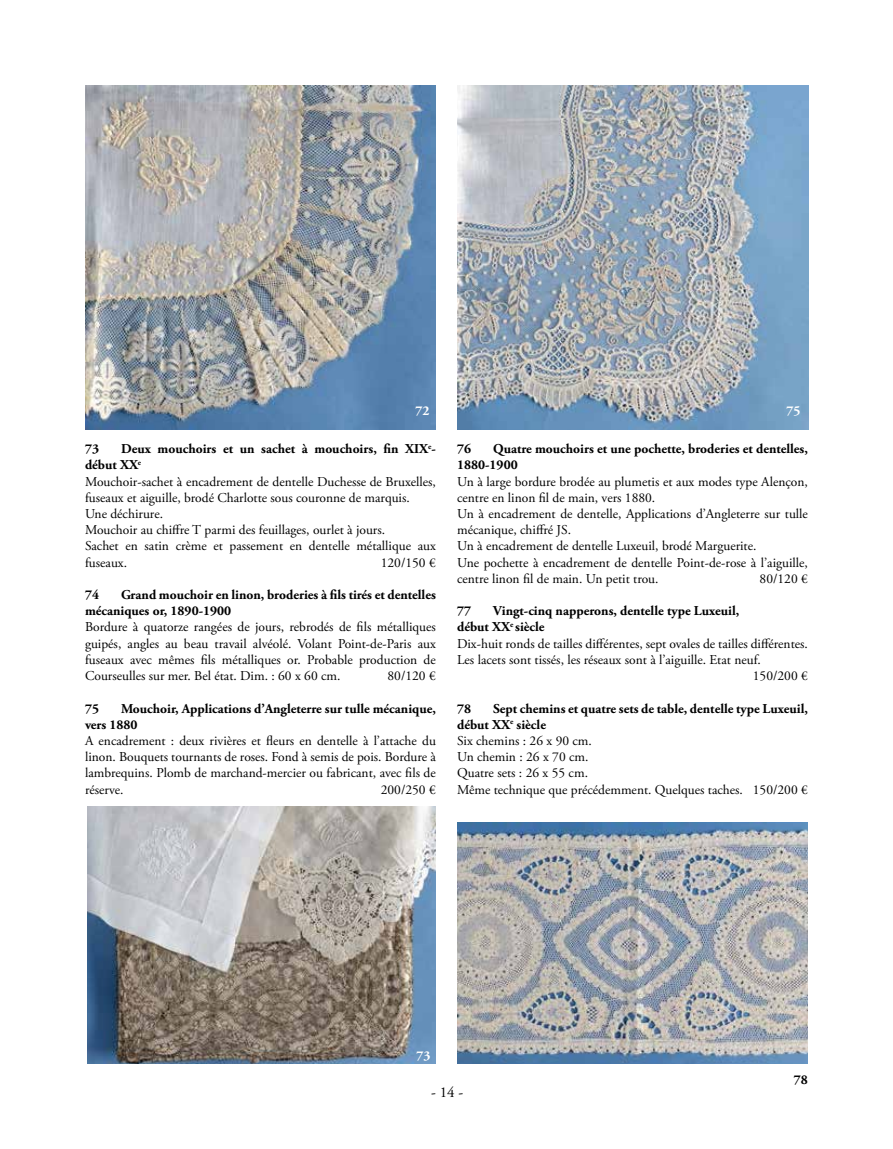
<style>
.page{position:relative;width:893px;height:1149px;background:#fff}
.page>*{position:absolute;margin:0;border:0;box-sizing:border-box;transform-origin:0 0}
.t1{font:15px "Adobe Garamond Pro";color:#000}
.t2{font:13.5px/16.2px "Adobe Garamond Pro";color:#000}
.t3{font:700 13.5px/16.2px "Adobe Garamond Pro";color:#000}
.t4{font:700 13.5px "Adobe Garamond Pro";color:#fff}
.s1{font-weight:700}
</style>
<div class="page">
<img style="left:88px;top:806px;width:348px;height:257px">
<img style="left:85px;top:85px;width:351px;height:344px">
<img style="left:457px;top:85px;width:351px;height:344px">
<img style="left:457px;top:822px;width:351px;height:241px">
<p class="t4" style="left:415px;top:402px;width:16px">72</p>
<p class="t4" style="left:786px;top:402px;width:16px">75</p>
<p class="t2" style="left:85px;top:441px;width:352px;text-indent:36px"><span class="s1">Deux mouchoirs et un sachet à mouchoirs, fin XIX</span><sup>e&shy;</sup><span class="s1">début XX</span><sup>e<br></sup>Mouchoir-sachet à encadrement de dentelle Duchesse de Bruxelles, fuseaux et aiguille, brodé Charlotte sous couronne de marquis.<br>Une déchirure.<br>Mouchoir au chiffre T parmi des feuillages, ourlet à jours.<br>Sachet en satin crème et passement en dentelle métallique aux fuseaux.</p>
<p class="t3" style="left:85px;top:441px;width:16px">73</p>
<p class="t2" style="left:381px;top:554px;width:57px">120/150 €</p>
<p class="t3" style="left:85px;top:586px;width:352px;text-indent:36px">Grand mouchoir en linon, broderies à fils tirés et dentelles mécaniques or, 1890-1900</p>
<p class="t2" style="left:85px;top:619px;width:352px;text-align:justify">Bordure à quatorze rangées de jours, rebrodés de fils métalliques guipés, angles au beau travail alvéolé. Volant Point-de-Paris aux fuseaux avec mêmes fils métalliques or. Probable production de Courseulles sur mer. Bel état. Dim. : 60 x 60 cm.</p>
<p class="t3" style="left:85px;top:586px;width:16px">74</p>
<p class="t2" style="left:388px;top:668px;width:50px">80/120 €</p>
<p class="t3" style="left:85px;top:700px;width:352px;text-indent:36px">Mouchoir, Applications d’Angleterre sur tulle mécanique, vers 1880</p>
<p class="t2" style="left:85px;top:732px;width:352px;text-align:justify">A encadrement : deux rivières et fleurs en dentelle à l’attache du linon. Bouquets tournants de roses. Fond à semis de pois. Bordure à lambrequins. Plomb de marchand-mercier ou fabricant, avec fils de réserve.</p>
<p class="t3" style="left:85px;top:700px;width:16px">75</p>
<p class="t2" style="left:381px;top:781px;width:57px">200/250 €</p>
<p class="t3" style="left:457px;top:441px;width:352px;text-indent:36px">Quatre mouchoirs et une pochette, broderies et dentelles,<br>1880-1900</p>
<p class="t2" style="left:457px;top:473px;width:352px">Un à large bordure brodée au plumetis et aux modes type Alençon, centre en linon fil de main, vers 1880.<br>Un à encadrement de dentelle, Applications d’Angleterre sur tulle mécanique, chiffré JS.<br>Un à encadrement de dentelle Luxeuil, brodé Marguerite.<br>Une pochette à encadrement de dentelle Point-de-rose à l’aiguille, centre linon fil de main. Un petit trou.</p>
<p class="t3" style="left:457px;top:441px;width:16px">76</p>
<p class="t2" style="left:760px;top:570px;width:50px">80/120 €</p>
<p class="t3" style="left:457px;top:603px;width:16px">77</p>
<p class="t3" style="left:493px;top:603px;width:248px">Vingt-cinq napperons, dentelle type Luxeuil,</p>
<p class="t3" style="left:457px;top:619px;width:89px">début XX<sup>e</sup> siècle</p>
<p class="t2" style="left:457px;top:635px;width:352px">Dix-huit ronds de tailles différentes, sept ovales de tailles différentes.</p>
<p class="t2" style="left:457px;top:651px;width:305px">Les lacets sont tissés, les réseaux sont à l’aiguille. Etat neuf.</p>
<p class="t2" style="left:753px;top:668px;width:57px">150/200 €</p>
<p class="t3" style="left:457px;top:700px;width:16px">78</p>
<p class="t2" style="left:457px;top:700px;width:352px;text-indent:36px"><span class="s1">Sept chemins et quatre sets de table, dentelle type Luxeuil, début XX</span><sup>e</sup> <span class="s1">siècle<br></span>Six chemins : 26 x 90 cm.<br>Un chemin : 26 x 70 cm.<br>Quatre sets : 26 x 55 cm.<br>Même technique que précédemment. Quelques taches. 150/200 €</p>
<p class="t4" style="left:416px;top:1047px;width:16px">73</p>
<p class="t1" style="left:431px;top:1082px;width:34px">- 14 -</p>
<p class="t3" style="left:794px;top:1071px;width:16px">78</p>
</div>
